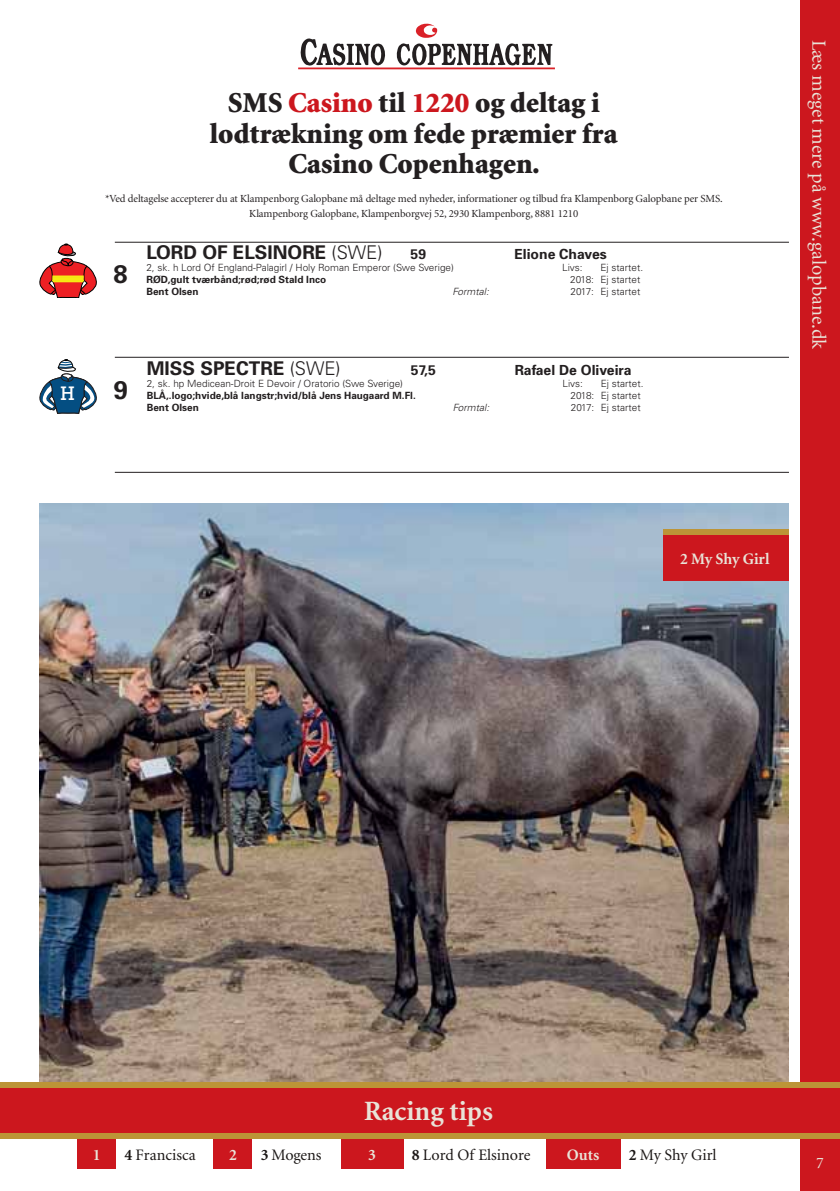
<style>
.page{position:relative;width:840px;height:1191px;background:#fff}
.page>*{position:absolute;margin:0;border:0;box-sizing:border-box;transform-origin:0 0}
.t1{font:900 28.8px/30.6px "Minion";color:#231f20;text-align:center}
.t2{font:700 28px "Minion";color:#e9e3d8}
.t3{font:700 25.4px "Univers";color:#231f20}
.t4{font:20px "Minion";color:#e9e3d8}
.t5{font:20px "Rockwell";color:#fff}
.t6{font:700 19px "Univers";color:#231f20}
.t7{font:16px "Minion";color:#1b1716}
.t8{font:700 16px "Minion";color:#e9e3d8}
.t9{font:16px "Minion";color:#e9e3d8}
.t10{font:700 14px "Univers";color:#231f20}
.t11{font:10.8px/14.4px "Minion";letter-spacing:-.01em;color:#231f20;text-align:center}
.t12{font:300 10px "Univers";color:#231f20}
.t13{font:700 10px "Univers";color:#231f20}
.t14{font:italic 300 10px "Univers";color:#231f20}
.s1{color:#cc171e}
.s2{font-weight:300}
.s3{font-weight:700}
</style>
<div class="page">
<div style="left:799px;top:0;width:40px;height:1191px;background:#cc171e"></div>
<img style="left:40px;top:504px;width:748px;height:578px">
<div style="left:662px;top:535px;width:126px;height:46px;background:#cc171e"></div>
<div style="left:662px;top:529px;width:126px;height:6px;background:#bc9437"></div>
<svg style="left:298px;top:23px;width:256px;height:46px"></svg>
<div style="left:77px;top:1138px;width:39px;height:30px;background:#cc171e"></div>
<div style="left:213px;top:1138px;width:39px;height:30px;background:#cc171e"></div>
<div style="left:341px;top:1138px;width:62px;height:30px;background:#cc171e"></div>
<div style="left:545px;top:1138px;width:75px;height:30px;background:#cc171e"></div>
<div style="left:0;top:1087px;width:839px;height:46px;background:#cc171e"></div>
<div style="left:0;top:1133px;width:839px;height:5px;background:#bc9437"></div>
<div style="left:0;top:1082px;width:839px;height:5px;background:#bc9437"></div>
<hr style="left:115px;top:242px;width:673px;height:1px;background:#231f20">
<hr style="left:115px;top:357px;width:673px;height:1px;background:#231f20">
<hr style="left:115px;top:472px;width:673px;height:1px;background:#231f20">
<svg style="left:40px;top:359px;width:57px;height:54px"></svg>
<svg style="left:40px;top:244px;width:57px;height:54px"></svg>
<h3 class="t5" style="left:61px;top:386px;width:16px">H</h3>
<h1 class="t1" style="left:210px;top:90px;width:409px">SMS <span class="s1">Casino</span> til <span class="s1">1220</span> og deltag i lodtrækning om fede præmier fra<br>Casino Copenhagen.</h1>
<p class="t11" style="left:105px;top:193px;width:619px">*Ved deltagelse accepterer du at Klampenborg Galopbane må deltage med nyheder, informationer og tilbud fra Klampenborg Galopbane per SMS.<br>Klampenborg Galopbane, Klampenborgvej 52, 2930 Klampenborg, 8881 1210</p>
<h3 class="t6" style="left:146px;top:246px;width:237px">LORD OF ELSINORE <span class="s2">(SWE)</span></h3>
<h3 class="t10" style="left:410px;top:249px;width:17px">59</h3>
<h3 class="t10" style="left:514px;top:249px;width:94px">Elione Chaves</h3>
<p class="t12" style="left:146px;top:264px;width:309px">2, sk. h Lord Of England-Palagirl / Holy Roman Emperor (Swe Sverige)</p>
<p class="t12" style="left:562px;top:264px;width:22px">Livs:</p>
<p class="t12" style="left:600px;top:264px;width:44px">Ej startet.</p>
<h3 class="t3" style="left:114px;top:265px;width:16px">8</h3>
<p class="t13" style="left:146px;top:276px;width:181px">RØD,gult tværbånd;rød;rød Stald Inco</p>
<p class="t12" style="left:570px;top:276px;width:72px">2018: Ej startet</p>
<p class="t13" style="left:146px;top:288px;width:54px">Bent Olsen</p>
<p class="t14" style="left:452px;top:288px;width:38px">Formtal:</p>
<p class="t12" style="left:570px;top:288px;width:71px">2017: Ej startet</p>
<h3 class="t6" style="left:147px;top:361px;width:195px">MISS SPECTRE <span class="s2">(SWE)</span></h3>
<h3 class="t10" style="left:411px;top:365px;width:26px">57,5</h3>
<h3 class="t10" style="left:514px;top:365px;width:118px">Rafael De Oliveira</h3>
<p class="t12" style="left:147px;top:379px;width:257px">2, sk. hp Medicean-Droit E Devoir / Oratorio (Swe Sverige)</p>
<p class="t12" style="left:562px;top:379px;width:22px">Livs:</p>
<p class="t12" style="left:600px;top:379px;width:44px">Ej startet.</p>
<h3 class="t3" style="left:114px;top:380px;width:16px">9</h3>
<p class="t13" style="left:147px;top:391px;width:270px">BLÅ,.logo;hvide,blå langstr;hvid/blå Jens Haugaard M.Fl.</p>
<p class="t12" style="left:570px;top:391px;width:72px">2018: Ej startet</p>
<p class="t13" style="left:147px;top:403px;width:54px">Bent Olsen</p>
<p class="t14" style="left:452px;top:403px;width:38px">Formtal:</p>
<p class="t12" style="left:570px;top:403px;width:71px">2017: Ej startet</p>
<h3 class="t4" style="left:826px;top:40px;width:311px;rotate:90deg">Læs meget mere på www.galopbane.dk</h3>
<h3 class="t8" style="left:679px;top:552px;width:91px">2 My Shy Girl</h3>
<h2 class="t2" style="left:364px;top:1100px;width:130px">Racing tips</h2>
<h3 class="t8" style="left:93px;top:1148px;width:9px">1</h3>
<h3 class="t7" style="left:124px;top:1148px;width:73px"><span class="s3">4</span> Francisca</h3>
<h3 class="t8" style="left:229px;top:1148px;width:9px">2</h3>
<h3 class="t7" style="left:261px;top:1148px;width:62px"><span class="s3">3</span> Mogens</h3>
<h3 class="t8" style="left:368px;top:1148px;width:9px">3</h3>
<h3 class="t7" style="left:411px;top:1148px;width:120px"><span class="s3">8</span> Lord Of Elsinore</h3>
<h3 class="t8" style="left:566px;top:1148px;width:34px">Outs</h3>
<h3 class="t7" style="left:628px;top:1148px;width:89px"><span class="s3">2</span> My Shy Girl</h3>
<h3 class="t9" style="left:815px;top:1157px;width:9px">7</h3>
</div>
